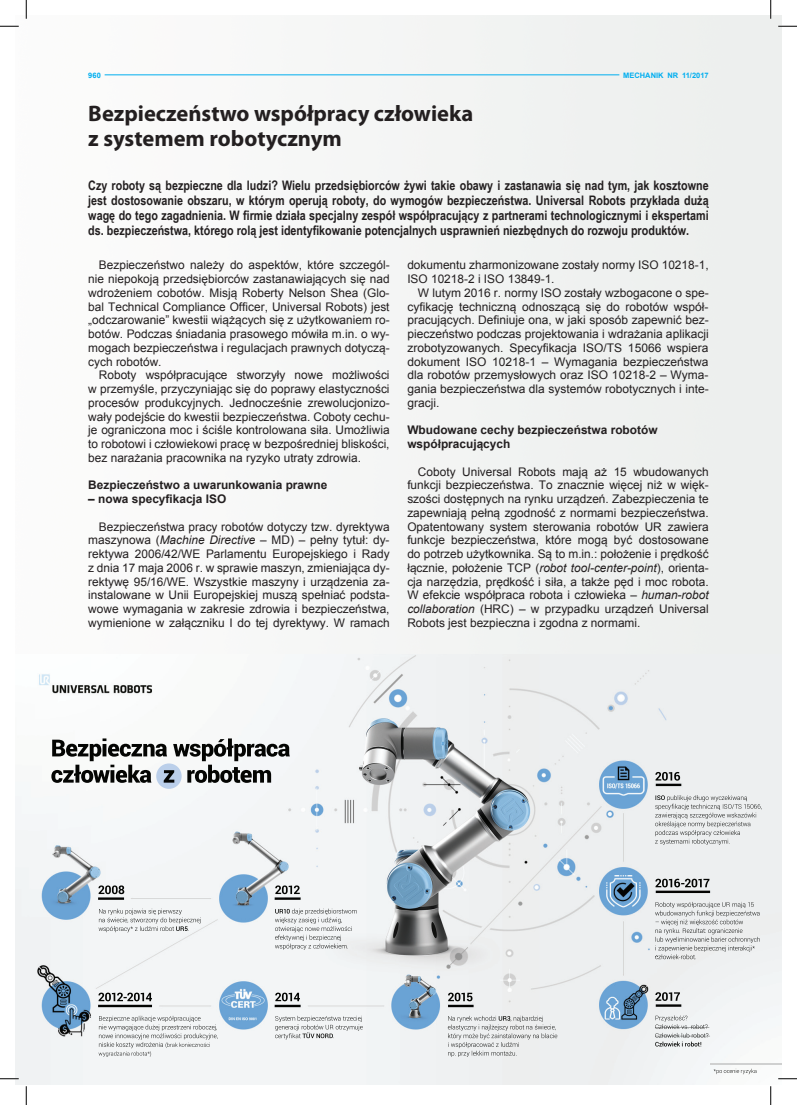
<style>
.page{position:relative;width:797px;height:1105px;background:#fff}
.page>*{position:absolute;margin:0;border:0;box-sizing:border-box;transform-origin:0 0}
.t1{font:700 22.5px/25px "Myriad Pro";color:#231f20}
.t2{font:700 13.12px/15px "Arial Narrow";color:#231f20;text-align:justify}
.t3{font:11.88px/13.8px "Arial";color:#231f20;text-align:justify}
.t4{font:700 11.88px/13.8px "Arial";color:#231f20}
.t5{font:700 7.5px "Arial";color:#00aeef}
.t6{font:5px "Daxline OFC";color:#231f20}
.s1{font-style:italic}
</style>
<div class="page">
<div style="left:104px;top:16px;width:677px;height:638px;background:#f3f4f3"></div>
<img style="left:16px;top:654px;width:765px;height:431px">
<img style="left:710px;top:1063px;width:71px;height:1px">
<img style="left:655px;top:1015px;width:32px;height:5px">
<img style="left:655px;top:1024px;width:41px;height:5px">
<img style="left:655px;top:1033px;width:43px;height:5px">
<img style="left:655px;top:1041px;width:46px;height:5px">
<img style="left:156px;top:763px;width:26px;height:26px;border-radius:13px">
<hr style="left:105px;top:75px;width:514px;height:1px;background:#00aeef">
<svg style="left:0;top:25px;width:19px;height:2px"></svg>
<svg style="left:778px;top:25px;width:19px;height:2px"></svg>
<svg style="left:0;top:1078px;width:19px;height:1px"></svg>
<svg style="left:778px;top:1078px;width:19px;height:1px"></svg>
<svg style="left:25px;top:0;width:2px;height:19px"></svg>
<svg style="left:25px;top:1086px;width:2px;height:19px"></svg>
<svg style="left:770px;top:0;width:1px;height:19px"></svg>
<svg style="left:770px;top:1086px;width:1px;height:19px"></svg>
<p class="t5" style="left:88px;top:70px;width:14px">960</p>
<p class="t5" style="left:623px;top:70px;width:87px">MECHANIK NR 11/2017</p>
<h1 class="t1" style="left:88px;top:100px;width:386px">Bezpieczeństwo współpracy człowieka z systemem robotycznym</h1>
<p class="t2" style="left:88px;top:177px;width:622px">Czy roboty są bezpieczne dla ludzi? Wielu przedsiębiorców żywi takie obawy i zastanawia się nad tym, jak kosztowne jest dostosowanie obszaru, w którym operują roboty, do wymogów bezpieczeństwa. Universal Robots przykłada dużą wagę do tego zagadnienia. W firmie działa specjalny zespół współpracujący z partnerami technologicznymi i ekspertami ds. bezpieczeństwa, którego rolą jest identyfikowanie potencjalnych usprawnień niezbędnych do rozwoju produktów.</p>
<p class="t3" style="left:88px;top:258px;width:303px;text-indent:11px">Bezpieczeństwo należy do aspektów, które szczegól&shy;nie niepokoją przedsiębiorców zastanawiających się nad wdrożeniem cobotów. Misją Roberty Nelson Shea (Glo&shy;bal Technical Compliance Officer, Universal Robots) jest „odczarowanie” kwestii wiążących się z użytkowaniem ro&shy;botów. Podczas śniadania prasowego mówiła m.in. o wy&shy;mogach bezpieczeństwa i regulacjach prawnych dotyczą&shy;cych robotów.</p>
<p class="t3" style="left:88px;top:368px;width:303px;text-indent:11px">Roboty współpracujące stworzyły nowe możliwości w przemyśle, przyczyniając się do poprawy elastyczności procesów produkcyjnych. Jednocześnie zrewolucjonizo&shy;wały podejście do kwestii bezpieczeństwa. Coboty cechu&shy;je ograniczona moc i ściśle kontrolowana siła. Umożliwia to robotowi i człowiekowi pracę w bezpośredniej bliskości, bez narażania pracownika na ryzyko utraty zdrowia.</p>
<p class="t4" style="left:88px;top:479px;width:240px">Bezpieczeństwo a uwarunkowania prawne</p>
<p class="t4" style="left:88px;top:492px;width:139px">– nowa specyfikacja ISO</p>
<p class="t3" style="left:88px;top:520px;width:303px;text-indent:11px">Bezpieczeństwa pracy robotów dotyczy tzw. dyrektywa maszynowa (<span class="s1">Machine Directive</span> – MD) – pełny tytuł: dy&shy;rektywa 2006/42/WE Parlamentu Europejskiego i Rady z dnia 17 maja 2006 r. w sprawie maszyn, zmieniająca dy&shy;rektywę 95/16/WE. Wszystkie maszyny i urządzenia za&shy;instalowane w Unii Europejskiej muszą spełniać podsta&shy;wowe wymagania w zakresie zdrowia i bezpieczeństwa, wymienione w załączniku I do tej dyrektywy. W ramach</p>
<p class="t3" style="left:407px;top:258px;width:303px">dokumentu zharmonizowane zostały normy ISO 10218-1,<br>ISO 10218-2 i ISO 13849-1.</p>
<p class="t3" style="left:407px;top:286px;width:303px;text-indent:11px">W lutym 2016 r. normy ISO zostały wzbogacone o spe&shy;cyfikację techniczną odnoszącą się do robotów współ&shy;pracujących. Definiuje ona, w jaki sposób zapewnić bez&shy;pieczeństwo podczas projektowania i wdrażania aplikacji zrobotyzowanych. Specyfikacja ISO/TS 15066 wspiera dokument ISO 10218-1 – Wymagania bezpieczeństwa dla robotów przemysłowych oraz ISO 10218-2 – Wyma&shy;gania bezpieczeństwa dla systemów robotycznych i inte&shy;gracji.</p>
<p class="t4" style="left:407px;top:424px;width:252px">Wbudowane cechy bezpieczeństwa robotów współpracujących</p>
<p class="t3" style="left:407px;top:465px;width:303px;text-indent:11px">Coboty Universal Robots mają aż 15 wbudowanych funkcji bezpieczeństwa. To znacznie więcej niż w więk&shy;szości dostępnych na rynku urządzeń. Zabezpieczenia te zapewniają pełną zgodność z normami bezpieczeństwa.<br>Opatentowany system sterowania robotów UR zawiera funkcje bezpieczeństwa, które mogą być dostosowane do potrzeb użytkownika. Są to m.in.: położenie i prędkość łącznie, położenie TCP (<span class="s1">robot tool-center-point</span>), orienta&shy;cja narzędzia, prędkość i siła, a także pęd i moc robota.<br>W efekcie współpraca robota i człowieka – <span class="s1">human-robot collaboration</span> (HRC) – w przypadku urządzeń Universal Robots jest bezpieczna i zgodna z normami.</p>
<p class="t6" style="left:686px;top:804px;width:3px">˛</p>
</div>
